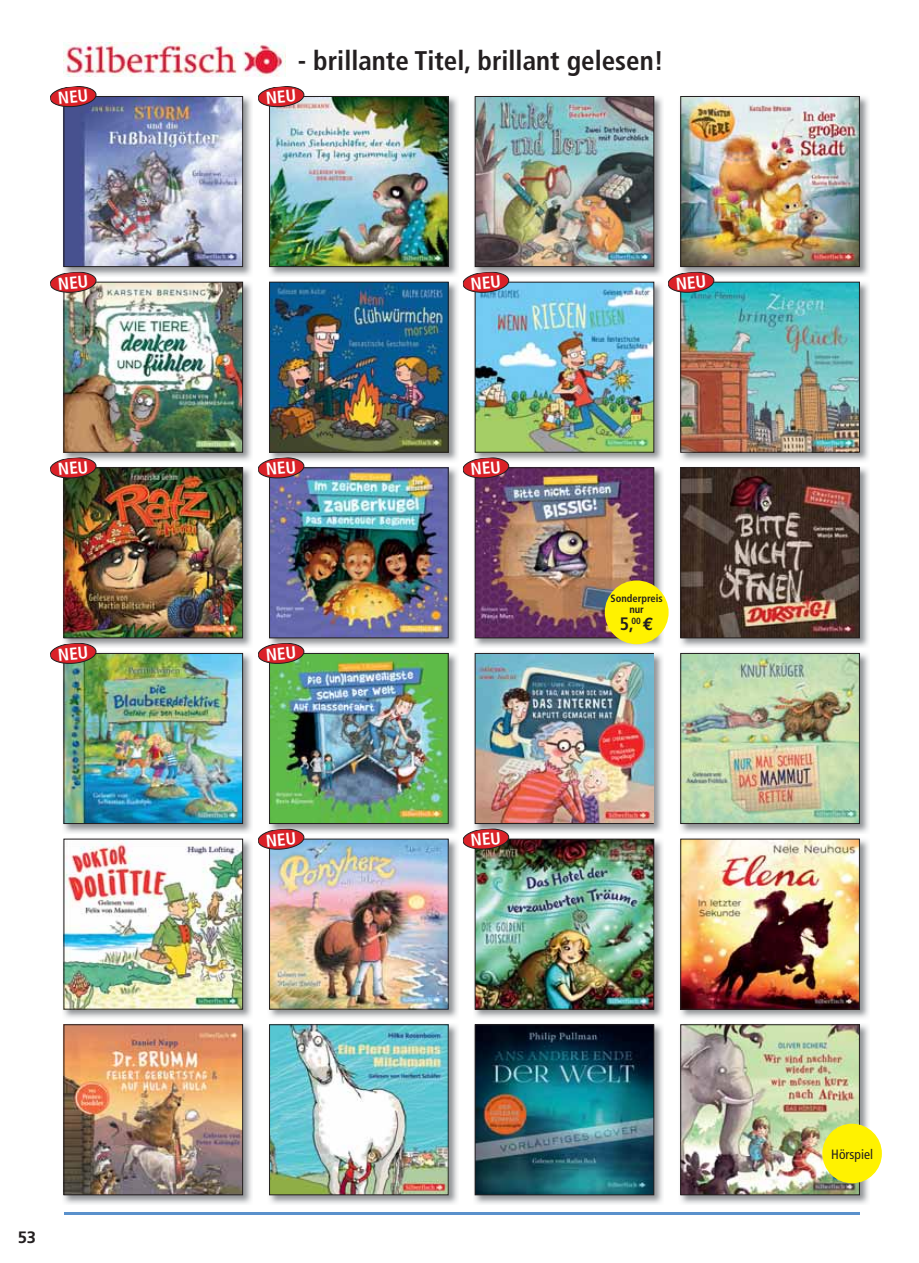
<style>
.page{position:relative;width:919px;height:1263px;background:#fff}
.page>*{position:absolute;margin:0;border:0;box-sizing:border-box;transform-origin:0 0}
.t1{font:700 condensed 27px "Frutiger";color:#231f20}
.t2{font:700 condensed 18px "Frutiger";color:#231f20}
.t3{font:700 16.5px "Frutiger";color:#231f20}
.t4{font:condensed 13.5px "Frutiger";color:#231f20}
.t5{font:700 condensed 10.5px/10.5px "Frutiger";color:#231f20;text-align:center}
.s1{font-family:"Euro Mono";font-stretch:normal}
</style>
<div class="page">
<hr style="left:64px;top:1212px;width:795px;height:2px;background:#5a91cc">
<img style="left:64px;top:43px;width:221px;height:34px">
<img style="left:63px;top:838px;width:189px;height:180px">
<img style="left:66px;top:841px;width:175px;height:166px">
<img style="left:474px;top:837px;width:189px;height:181px">
<img style="left:477px;top:841px;width:175px;height:166px">
<div style="left:475px;top:839px;width:179px;height:170px;border:1px solid #231f20"></div>
<img style="left:680px;top:838px;width:189px;height:180px">
<img style="left:682px;top:841px;width:175px;height:166px">
<div style="left:680px;top:839px;width:179px;height:170px;border:1px solid #231f20"></div>
<img style="left:269px;top:837px;width:189px;height:181px">
<img style="left:271px;top:841px;width:175px;height:166px">
<img style="left:63px;top:466px;width:189px;height:181px">
<img style="left:66px;top:470px;width:175px;height:166px">
<div style="left:64px;top:468px;width:179px;height:170px;border:1px solid #231f20"></div>
<img style="left:474px;top:466px;width:190px;height:181px">
<img style="left:477px;top:470px;width:175px;height:166px">
<div style="left:475px;top:468px;width:179px;height:170px;border:1px solid #231f20"></div>
<img style="left:680px;top:467px;width:189px;height:180px">
<img style="left:682px;top:470px;width:175px;height:166px">
<div style="left:680px;top:468px;width:179px;height:170px;border:1px solid #231f20"></div>
<img style="left:269px;top:466px;width:189px;height:181px">
<img style="left:271px;top:470px;width:175px;height:166px">
<div style="left:269px;top:468px;width:179px;height:170px;border:1px solid #231f20"></div>
<img style="left:474px;top:280px;width:189px;height:181px">
<img style="left:477px;top:284px;width:175px;height:166px">
<img style="left:680px;top:280px;width:189px;height:181px">
<img style="left:682px;top:284px;width:175px;height:166px">
<div style="left:680px;top:282px;width:179px;height:170px;border:1px solid #231f20"></div>
<img style="left:63px;top:280px;width:189px;height:181px">
<img style="left:66px;top:284px;width:175px;height:166px">
<div style="left:64px;top:282px;width:179px;height:170px;border:1px solid #231f20"></div>
<img style="left:269px;top:281px;width:189px;height:180px">
<img style="left:271px;top:284px;width:175px;height:166px">
<div style="left:269px;top:282px;width:179px;height:170px;border:1px solid #231f20"></div>
<img style="left:474px;top:96px;width:189px;height:180px">
<img style="left:477px;top:98px;width:175px;height:167px">
<div style="left:475px;top:96px;width:179px;height:171px;border:1px solid #231f20"></div>
<img style="left:680px;top:96px;width:189px;height:180px">
<img style="left:682px;top:98px;width:175px;height:167px">
<div style="left:680px;top:96px;width:179px;height:171px;border:1px solid #231f20"></div>
<img style="left:63px;top:95px;width:189px;height:181px">
<img style="left:66px;top:98px;width:175px;height:167px">
<div style="left:64px;top:96px;width:179px;height:171px;border:1px solid #231f20"></div>
<img style="left:269px;top:95px;width:189px;height:181px">
<img style="left:271px;top:98px;width:175px;height:167px">
<div style="left:269px;top:96px;width:179px;height:171px;border:1px solid #231f20"></div>
<img style="left:474px;top:1024px;width:189px;height:180px">
<img style="left:477px;top:1026px;width:175px;height:167px">
<div style="left:475px;top:1024px;width:179px;height:171px;border:1px solid #231f20"></div>
<img style="left:680px;top:1024px;width:189px;height:180px">
<img style="left:682px;top:1026px;width:175px;height:167px">
<div style="left:680px;top:1024px;width:179px;height:171px;border:1px solid #231f20"></div>
<img style="left:269px;top:1024px;width:189px;height:180px">
<img style="left:271px;top:1026px;width:175px;height:167px">
<div style="left:269px;top:1024px;width:179px;height:171px;border:1px solid #231f20"></div>
<img style="left:63px;top:1024px;width:189px;height:180px">
<img style="left:66px;top:1026px;width:175px;height:167px">
<div style="left:64px;top:1024px;width:179px;height:171px;border:1px solid #231f20"></div>
<img style="left:474px;top:652px;width:189px;height:181px">
<img style="left:477px;top:655px;width:175px;height:167px">
<div style="left:475px;top:653px;width:179px;height:171px;border:1px solid #231f20"></div>
<img style="left:680px;top:652px;width:189px;height:181px">
<img style="left:682px;top:655px;width:175px;height:167px">
<div style="left:680px;top:653px;width:179px;height:171px;border:1px solid #231f20"></div>
<img style="left:269px;top:652px;width:189px;height:181px">
<img style="left:271px;top:655px;width:175px;height:167px">
<div style="left:269px;top:653px;width:179px;height:171px;border:1px solid #231f20"></div>
<img style="left:63px;top:652px;width:189px;height:181px">
<img style="left:66px;top:655px;width:175px;height:167px">
<div style="left:64px;top:653px;width:179px;height:171px;border:1px solid #231f20"></div>
<div style="left:822px;top:1124px;width:59px;height:59px;background:#fff200;border-radius:50%"></div>
<div style="left:604px;top:580px;width:64px;height:64px;background:#fff200;border-radius:50%"></div>
<svg style="left:50px;top:86px;width:46px;height:22px"></svg>
<svg style="left:50px;top:271px;width:46px;height:22px"></svg>
<svg style="left:50px;top:456px;width:46px;height:23px"></svg>
<svg style="left:50px;top:642px;width:46px;height:23px"></svg>
<svg style="left:258px;top:456px;width:46px;height:23px"></svg>
<svg style="left:258px;top:642px;width:46px;height:23px"></svg>
<svg style="left:258px;top:828px;width:46px;height:22px"></svg>
<svg style="left:462px;top:456px;width:47px;height:23px"></svg>
<svg style="left:462px;top:827px;width:47px;height:23px"></svg>
<svg style="left:258px;top:86px;width:46px;height:22px"></svg>
<svg style="left:462px;top:271px;width:47px;height:22px"></svg>
<svg style="left:668px;top:271px;width:46px;height:22px"></svg>
<p class="t3" style="left:18px;top:1229px;width:20px">53</p>
<p class="t1" style="left:298px;top:47px;width:367px">- brillante Titel, brillant gelesen!</p>
<p class="t5" style="left:610px;top:594px;width:54px">Sonderpreis nur</p>
<p class="t2" style="left:619px;top:615px;width:35px">5,<sup>00</sup> <span class="s1">€</span></p>
<p class="t4" style="left:831px;top:1147px;width:43px">Hörspiel</p>
</div>
